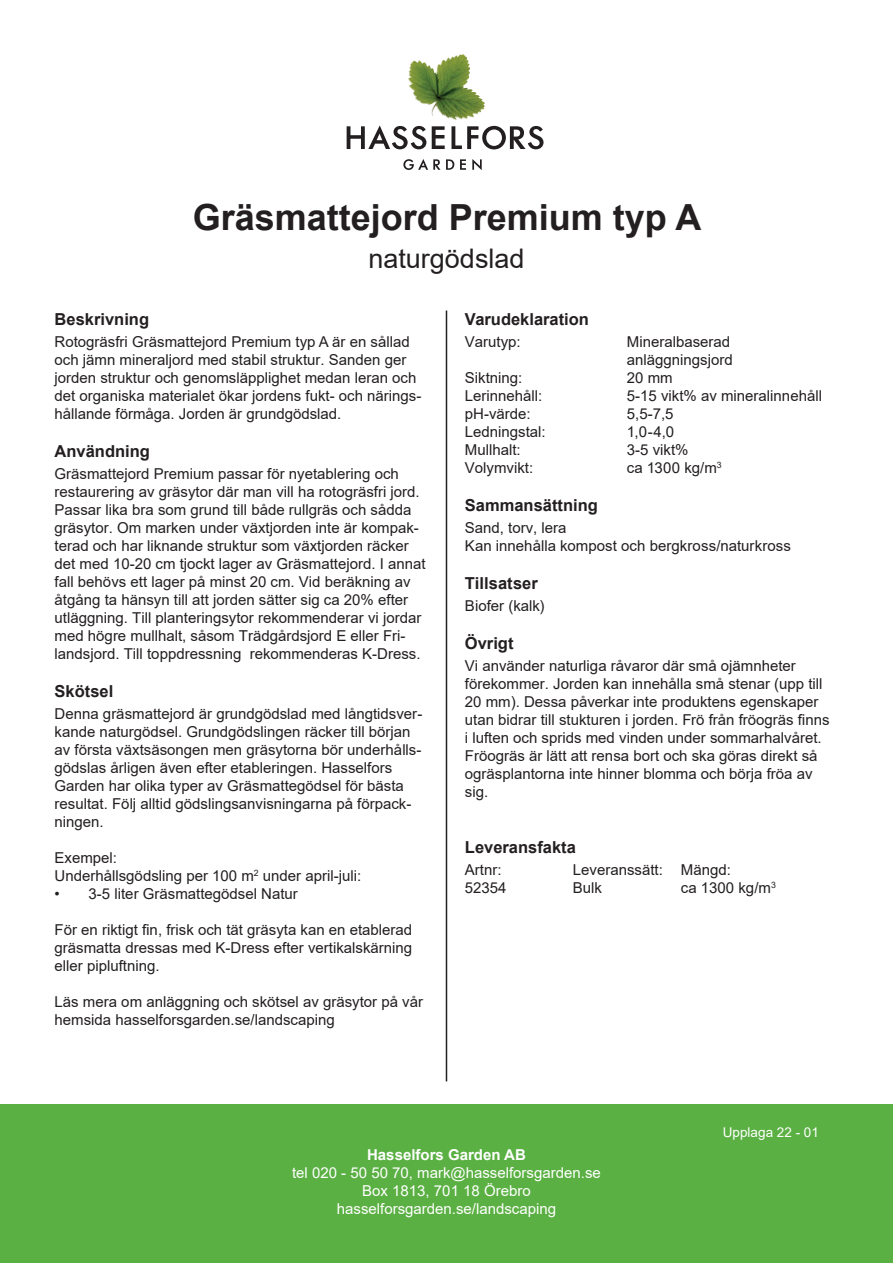
<style>
.page{position:relative;width:893px;height:1263px;background:#fff}
.page>*{position:absolute;margin:0;border:0;box-sizing:border-box;transform-origin:0 0}
.t1{font:700 36px "Arial";color:#231f20}
.t2{font:27px "Arial";color:#231f20}
.t3{font:700 16.5px "Arial";color:#231f20}
.t4{font:15px/18px "Arial";color:#231f20}
.t5{font:15px "Arial";color:#fff}
.t6{font:700 15px "Arial";color:#fff}
.t7{font:13.5px "Arial";color:#fff}
</style>
<div class="page">
<div style="left:0;top:1104px;width:893px;height:159px;background:#5ab042"></div>
<svg style="left:403px;top:159px;width:37px;height:11px"></svg>
<svg style="left:446px;top:159px;width:8px;height:11px"></svg>
<svg style="left:460px;top:159px;width:6px;height:11px"></svg>
<svg style="left:472px;top:159px;width:10px;height:11px"></svg>
<svg style="left:347px;top:126px;width:79px;height:23px"></svg>
<svg style="left:432px;top:126px;width:13px;height:23px"></svg>
<svg style="left:451px;top:126px;width:92px;height:23px"></svg>
<img style="left:412px;top:54px;width:51px;height:21px">
<hr style="left:446px;top:310px;width:1px;height:771px;background:#231f20">
<p class="t1" style="left:193px;top:192px;width:510px">Gräsmattejord Premium typ A</p>
<p class="t2" style="left:368px;top:240px;width:158px">naturgödslad</p>
<p class="t3" style="left:55px;top:307px;width:96px">Beskrivning</p>
<p class="t4" style="left:55px;top:332px;width:368px">Rotogräsfri Gräsmattejord Premium typ A är en sållad och jämn mineraljord med stabil struktur. Sanden ger jorden struktur och genomsläpplighet medan leran och det organiska materialet ökar jordens fukt- och närings&shy;hållande förmåga. Jorden är grundgödslad.</p>
<p class="t3" style="left:55px;top:439px;width:97px">Användning</p>
<p class="t4" style="left:55px;top:464px;width:372px">Gräsmattejord Premium passar för nyetablering och restaurering av gräsytor där man vill ha rotogräsfri jord.<br>Passar lika bra som grund till både rullgräs och sådda gräsytor. Om marken under växtjorden inte är kompak&shy;terad och har liknande struktur som växtjorden räcker det med 10-20 cm tjockt lager av Gräsmattejord. I annat fall behövs ett lager på minst 20 cm. Vid beräkning av åtgång ta hänsyn till att jorden sätter sig ca 20% efter utläggning. Till planteringsytor rekommenderar vi jordar med högre mullhalt, såsom Trädgårdsjord E eller Fri&shy;landsjord. Till toppdressning rekommenderas K-Dress.</p>
<p class="t3" style="left:55px;top:679px;width:60px">Skötsel</p>
<p class="t4" style="left:55px;top:705px;width:369px">Denna gräsmattejord är grundgödslad med långtidsver&shy;kande naturgödsel. Grundgödslingen räcker till början av första växtsäsongen men gräsytorna bör underhålls&shy;gödslas årligen även efter etableringen. Hasselfors Garden har olika typer av Gräsmattegödsel för bästa resultat. Följ alltid gödslingsanvisningarna på förpack&shy;ningen.</p>
<p class="t4" style="left:55px;top:849px;width:64px">Exempel:</p>
<p class="t4" style="left:55px;top:867px;width:308px">Underhållsgödsling per 100 m<sup>2</sup> under april-juli:</p>
<p class="t4" style="left:55px;top:885px;width:245px">• 3-5 liter Gräsmattegödsel Natur</p>
<p class="t4" style="left:55px;top:921px;width:359px;text-align:justify">För en riktigt fin, frisk och tät gräsyta kan en etablerad gräsmatta dressas med K-Dress efter vertikalskärning eller pipluftning.</p>
<p class="t4" style="left:55px;top:993px;width:370px">Läs mera om anläggning och skötsel av gräsytor på vår hemsida hasselforsgarden.se/landscaping</p>
<p class="t3" style="left:465px;top:307px;width:126px">Varudeklaration</p>
<p class="t4" style="left:465px;top:332px;width:57px">Varutyp:</p>
<p class="t4" style="left:627px;top:332px;width:105px">Mineralbaserad</p>
<p class="t4" style="left:627px;top:350px;width:107px">anläggningsjord</p>
<p class="t4" style="left:465px;top:368px;width:59px">Siktning:</p>
<p class="t4" style="left:627px;top:368px;width:47px">20 mm</p>
<p class="t4" style="left:465px;top:386px;width:79px">Lerinnehåll:</p>
<p class="t4" style="left:627px;top:386px;width:197px">5-15 vikt% av mineralinnehåll</p>
<p class="t4" style="left:465px;top:404px;width:67px">pH-värde:</p>
<p class="t4" style="left:627px;top:404px;width:48px">5,5-7,5</p>
<p class="t4" style="left:465px;top:422px;width:82px">Ledningstal:</p>
<p class="t4" style="left:627px;top:422px;width:49px">1,0-4,0</p>
<p class="t4" style="left:465px;top:440px;width:57px">Mullhalt:</p>
<p class="t4" style="left:627px;top:440px;width:63px">3-5 vikt%</p>
<p class="t4" style="left:465px;top:458px;width:70px">Volymvikt:</p>
<p class="t4" style="left:627px;top:458px;width:96px">ca 1300 kg/m<sup>3</sup></p>
<p class="t3" style="left:465px;top:493px;width:134px">Sammansättning</p>
<p class="t4" style="left:465px;top:518px;width:103px">Sand, torv, lera</p>
<p class="t4" style="left:465px;top:536px;width:328px">Kan innehålla kompost och bergkross/naturkross</p>
<p class="t3" style="left:465px;top:571px;width:74px">Tillsatser</p>
<p class="t4" style="left:465px;top:597px;width:81px">Biofer (kalk)</p>
<p class="t3" style="left:465px;top:631px;width:50px">Övrigt</p>
<p class="t4" style="left:465px;top:657px;width:366px">Vi använder naturliga råvaror där små ojämnheter förekommer. Jorden kan innehålla små stenar (upp till 20 mm). Dessa påverkar inte produktens egenskaper utan bidrar till stukturen i jorden. Frö från fröogräs finns i luften och sprids med vinden under sommarhalvåret.<br>Fröogräs är lätt att rensa bort och ska göras direkt så ogräsplantorna inte hinner blomma och börja fröa av sig.</p>
<p class="t3" style="left:465px;top:835px;width:112px">Leveransfakta</p>
<p class="t4" style="left:465px;top:861px;width:38px">Artnr:</p>
<p class="t4" style="left:573px;top:861px;width:160px">Leveranssätt: Mängd:</p>
<p class="t4" style="left:465px;top:879px;width:43px">52354</p>
<p class="t4" style="left:573px;top:879px;width:31px">Bulk</p>
<p class="t4" style="left:681px;top:879px;width:96px">ca 1300 kg/m<sup>3</sup></p>
<p class="t7" style="left:723px;top:1123px;width:98px">Upplaga 22 - 01</p>
<p class="t6" style="left:367px;top:1144px;width:160px">Hasselfors Garden AB</p>
<p class="t5" style="left:292px;top:1163px;width:310px">tel 020 - 50 50 70, mark@hasselforsgarden.se</p>
<p class="t5" style="left:362px;top:1181px;width:170px">Box 1813, 701 18 Örebro</p>
<p class="t5" style="left:337px;top:1199px;width:221px">hasselforsgarden.se/landscaping</p>
</div>
